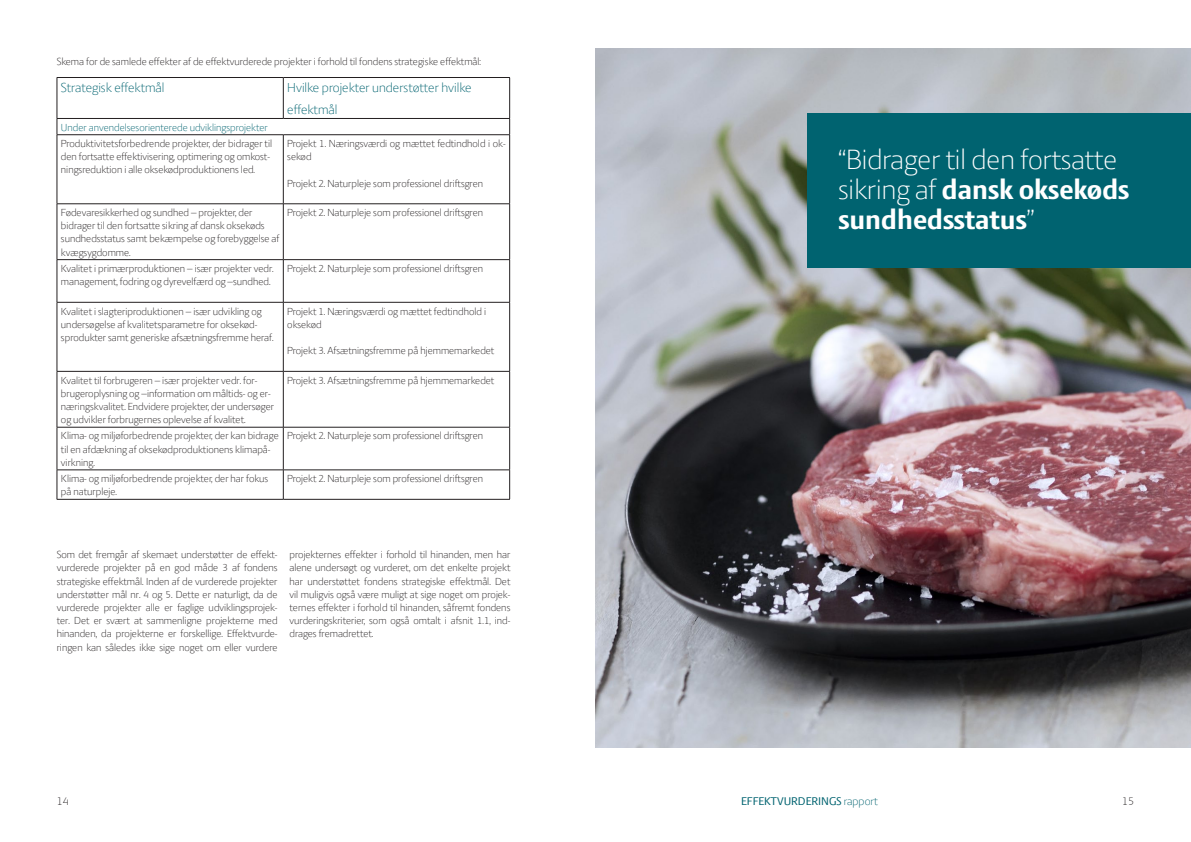
<style>
.page{position:relative;width:1191px;height:842px;background:#fff}
.page>*{position:absolute;margin:0;border:0;box-sizing:border-box;transform-origin:0 0}
.t1{font:300 30px/30px "LF Press Sans";color:#fff}
.t2{font:300 14px/22.5px "LF Press Sans";color:#006370}
.t3{font:12px "LF Press Sans";color:#006370}
.t4{font:300 12px "LF Press Sans";color:#231f20}
.t5{font:300 11px/13.2px "LF Press Sans";color:#231f20}
.t6{font:300 11px "LF Press Sans";color:#006370}
.s1{font-weight:700}
.s2{font-weight:300}
</style>
<div class="page">
<hr style="left:57px;top:77px;width:226px;height:1px;background:#231f20">
<hr style="left:57px;top:78px;width:1px;height:40px;background:#231f20">
<hr style="left:283px;top:77px;width:227px;height:1px;background:#231f20">
<hr style="left:283px;top:78px;width:1px;height:40px;background:#231f20">
<hr style="left:509px;top:78px;width:1px;height:40px;background:#231f20">
<hr style="left:57px;top:118px;width:226px;height:1px;background:#231f20">
<svg style="left:57px;top:119px;width:1px;height:15px"></svg>
<hr style="left:283px;top:118px;width:227px;height:1px;background:#231f20">
<svg style="left:509px;top:119px;width:1px;height:15px"></svg>
<hr style="left:57px;top:134px;width:226px;height:1px;background:#231f20">
<hr style="left:57px;top:135px;width:1px;height:69px;background:#231f20">
<hr style="left:283px;top:134px;width:227px;height:1px;background:#231f20">
<hr style="left:283px;top:135px;width:1px;height:69px;background:#231f20">
<hr style="left:509px;top:135px;width:1px;height:69px;background:#231f20">
<hr style="left:57px;top:204px;width:226px;height:1px;background:#231f20">
<hr style="left:57px;top:204px;width:1px;height:55px;background:#231f20">
<hr style="left:283px;top:204px;width:227px;height:1px;background:#231f20">
<hr style="left:283px;top:204px;width:1px;height:55px;background:#231f20">
<hr style="left:509px;top:204px;width:1px;height:55px;background:#231f20">
<hr style="left:57px;top:259px;width:226px;height:1px;background:#231f20">
<hr style="left:57px;top:260px;width:1px;height:42px;background:#231f20">
<hr style="left:283px;top:259px;width:227px;height:1px;background:#231f20">
<hr style="left:283px;top:260px;width:1px;height:42px;background:#231f20">
<hr style="left:509px;top:260px;width:1px;height:42px;background:#231f20">
<hr style="left:57px;top:302px;width:226px;height:1px;background:#231f20">
<hr style="left:57px;top:303px;width:1px;height:68px;background:#231f20">
<hr style="left:283px;top:302px;width:227px;height:1px;background:#231f20">
<hr style="left:283px;top:303px;width:1px;height:68px;background:#231f20">
<hr style="left:509px;top:303px;width:1px;height:68px;background:#231f20">
<hr style="left:57px;top:371px;width:226px;height:1px;background:#231f20">
<hr style="left:57px;top:372px;width:1px;height:55px;background:#231f20">
<hr style="left:283px;top:371px;width:227px;height:1px;background:#231f20">
<hr style="left:283px;top:372px;width:1px;height:55px;background:#231f20">
<hr style="left:509px;top:372px;width:1px;height:55px;background:#231f20">
<hr style="left:57px;top:427px;width:226px;height:1px;background:#231f20">
<hr style="left:57px;top:427px;width:1px;height:43px;background:#231f20">
<hr style="left:283px;top:427px;width:227px;height:1px;background:#231f20">
<hr style="left:283px;top:427px;width:1px;height:43px;background:#231f20">
<hr style="left:509px;top:427px;width:1px;height:43px;background:#231f20">
<hr style="left:57px;top:470px;width:226px;height:1px;background:#231f20">
<svg style="left:57px;top:470px;width:1px;height:29px"></svg>
<hr style="left:283px;top:470px;width:227px;height:1px;background:#231f20">
<svg style="left:283px;top:470px;width:1px;height:29px"></svg>
<svg style="left:509px;top:470px;width:1px;height:29px"></svg>
<hr style="left:57px;top:499px;width:226px;height:1px;background:#231f20">
<hr style="left:283px;top:499px;width:227px;height:1px;background:#231f20">
<img style="left:595px;top:48px;width:596px;height:699px">
<div style="left:807px;top:113px;width:384px;height:155px;background:#006370"></div>
<p class="t5" style="left:57px;top:55px;width:426px">Skema for de samlede effekter af de effektvurderede projekter i forhold til fondens strategiske effektmål:</p>
<p class="t2" style="left:61px;top:76px;width:105px">Strategisk effektmål</p>
<p class="t2" style="left:287px;top:76px;width:186px">Hvilke projekter understøtter hvilke effektmål</p>
<p class="t6" style="left:61px;top:121px;width:208px">Under anvendelsesorienterede udviklingsprojekter</p>
<p class="t5" style="left:61px;top:137px;width:213px">Produktivitetsforbedrende projekter, der bidrager til den fortsatte effektivisering, optimering og omkost&shy;ningsreduktion i alle oksekødproduktionens led.</p>
<p class="t5" style="left:287px;top:137px;width:220px">Projekt 1. Næringsværdi og mættet fedtindhold i ok&shy;sekød</p>
<p class="t5" style="left:287px;top:176px;width:197px">Projekt 2. Naturpleje som professionel driftsgren</p>
<p class="t5" style="left:61px;top:206px;width:220px">Fødevaresikkerhed og sundhed – projekter, der bidrager til den fortsatte sikring af dansk oksekøds sundhedsstatus samt bekæmpelse og forebyggelse af kvægsygdomme.</p>
<p class="t5" style="left:287px;top:206px;width:197px">Projekt 2. Naturpleje som professionel driftsgren</p>
<p class="t5" style="left:61px;top:262px;width:214px">Kvalitet i primærproduktionen – især projekter vedr. management, fodring og dyrevelfærd og –sundhed.</p>
<p class="t5" style="left:287px;top:262px;width:197px">Projekt 2. Naturpleje som professionel driftsgren</p>
<p class="t5" style="left:61px;top:304px;width:214px">Kvalitet i slagteriproduktionen – især udvikling og undersøgelse af kvalitetsparametre for oksekød&shy;sprodukter samt generiske afsætningsfremme heraf.</p>
<p class="t5" style="left:287px;top:304px;width:200px">Projekt 1. Næringsværdi og mættet fedtindhold i oksekød</p>
<p class="t5" style="left:287px;top:344px;width:208px">Projekt 3. Afsætningsfremme på hjemmemarkedet</p>
<p class="t5" style="left:61px;top:373px;width:215px">Kvalitet til forbrugeren – især projekter vedr. for&shy;brugeroplysning og –information om måltids- og er&shy;næringskvalitet. Endvidere projekter, der undersøger og udvikler forbrugernes oplevelse af kvalitet.</p>
<p class="t5" style="left:287px;top:373px;width:208px">Projekt 3. Afsætningsfremme på hjemmemarkedet</p>
<p class="t5" style="left:61px;top:429px;width:219px">Klima- og miljøforbedrende projekter, der kan bidrage til en afdækning af oksekødproduktionens klimapå&shy;virkning.</p>
<p class="t5" style="left:287px;top:429px;width:197px">Projekt 2. Naturpleje som professionel driftsgren</p>
<p class="t5" style="left:61px;top:472px;width:209px">Klima- og miljøforbedrende projekter, der har fokus på naturpleje.</p>
<p class="t5" style="left:287px;top:472px;width:197px">Projekt 2. Naturpleje som professionel driftsgren</p>
<p class="t5" style="left:57px;top:548px;width:222px;text-align:justify">Som det fremgår af skemaet understøtter de effekt&shy;vurderede projekter på en god måde 3 af fondens strategiske effektmål. Inden af de vurderede projekter understøtter mål nr. 4 og 5. Dette er naturligt, da de vurderede projekter alle er faglige udviklingsprojek&shy;ter. Det er svært at sammenligne projekterne med hinanden, da projekterne er forskellige. Effektvurde&shy;ringen kan således ikke sige noget om eller vurdere</p>
<p class="t5" style="left:289px;top:548px;width:222px;text-align:justify">projekternes effekter i forhold til hinanden, men har alene undersøgt og vurderet, om det enkelte projekt har understøttet fondens strategiske effektmål. Det vil muligvis også være muligt at sige noget om projek&shy;ternes effekter i forhold til hinanden, såfremt fondens vurderingskriterier, som også omtalt i afsnit 1.1, ind&shy;drages fremadrettet.</p>
<h1 class="t1" style="left:838px;top:144px;width:292px">“Bidrager til den fortsatte sikring af <span class="s1">dansk oksekøds sundhedsstatus</span>”</h1>
<p class="t4" style="left:57px;top:794px;width:13px">14</p>
<p class="t3" style="left:741px;top:794px;width:138px">EFFEKTVURDERINGS <span class="s2">rapport</span></p>
<p class="t4" style="left:1122px;top:794px;width:13px">15</p>
</div>
